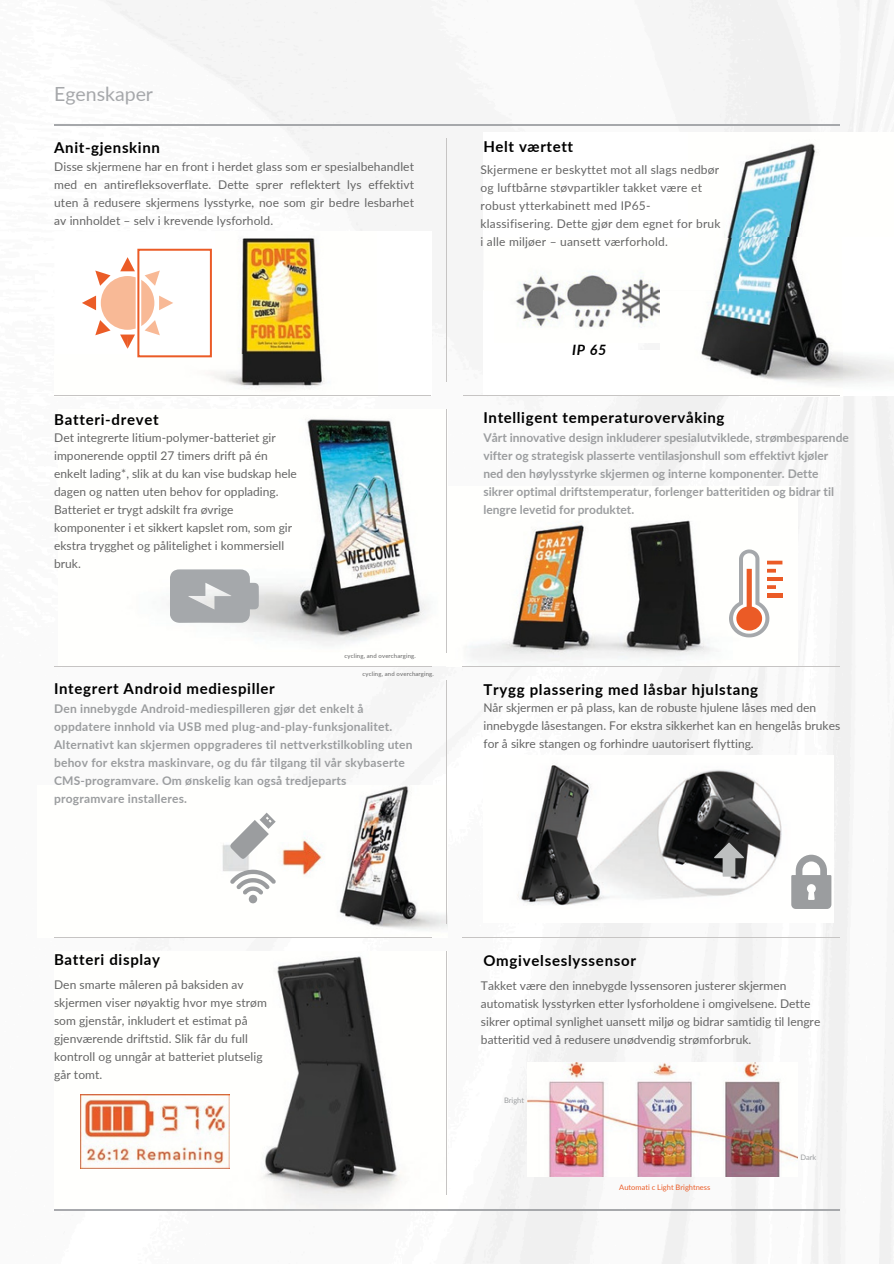
<style>
.page{position:relative;width:894px;height:1264px;background:#fff}
.page>*{position:absolute;margin:0;border:0;box-sizing:border-box;transform-origin:0 0}
.t1{font:19.5px "Lato";color:#a6a8ab}
.t2{font:700 15px "Lato";letter-spacing:.045em;color:#000}
.t3{font:italic 700 14.25px "Lato";color:#000}
.t4{font:12px/18px "Lato";color:#656565}
.t5{font:700 12px/18px "Lato";letter-spacing:.015em;color:#9b9d9f}
.t6{font:7.5px "Lato";color:#eb5b26}
.t7{font:7.5px "Lato";color:#9b9d9f}
.t8{font:6px "Lato";letter-spacing:.02em;color:#656565}
</style>
<div class="page">
<img style="left:189px;top:231px;width:242px;height:165px">
<svg style="left:82px;top:247px;width:132px;height:112px"></svg>
<img style="left:459px;top:515px;width:324px;height:151px">
<img style="left:717px;top:139px;width:103px;height:99px">
<img style="left:483px;top:238px;width:256px;height:52px">
<img style="left:739px;top:238px;width:154px;height:158px">
<img style="left:638px;top:290px;width:102px;height:105px">
<img style="left:494px;top:258px;width:165px;height:85px">
<hr style="left:54px;top:124px;width:785px;height:2px;background:#a6a8ab">
<hr style="left:54px;top:1209px;width:785px;height:1px;background:#a6a8ab">
<div style="left:494px;top:350px;width:166px;height:42px;background:#fff"></div>
<img style="left:217px;top:785px;width:230px;height:151px">
<img style="left:80px;top:951px;width:367px;height:259px">
<img style="left:127px;top:414px;width:312px;height:238px">
<hr style="left:54px;top:395px;width:376px;height:1px;background:#c6c4c3">
<hr style="left:54px;top:666px;width:377px;height:1px;background:#c6c4c3">
<hr style="left:54px;top:937px;width:377px;height:1px;background:#c6c4c3">
<hr style="left:446px;top:139px;width:1px;height:243px;background:#c6c4c3">
<hr style="left:446px;top:409px;width:1px;height:244px;background:#c6c4c3">
<hr style="left:446px;top:680px;width:1px;height:243px;background:#c6c4c3">
<hr style="left:446px;top:951px;width:1px;height:243px;background:#c6c4c3">
<hr style="left:462px;top:395px;width:377px;height:1px;background:#c6c4c3">
<hr style="left:462px;top:666px;width:377px;height:1px;background:#c6c4c3">
<hr style="left:462px;top:937px;width:377px;height:1px;background:#c6c4c3">
<img style="left:527px;top:1062px;width:270px;height:114px">
<img style="left:516px;top:760px;width:316px;height:149px">
<svg style="left:170px;top:569px;width:89px;height:54px;background:#b0b3b5"></svg>
<svg style="left:230px;top:869px;width:46px;height:25px"></svg>
<div style="left:249px;top:894px;width:8px;height:9px;background:#9b9d9f;border-radius:50%"></div>
<svg style="left:230px;top:812px;width:46px;height:46px"></svg>
<svg style="left:714px;top:842px;width:29px;height:34px"></svg>
<svg style="left:791px;top:854px;width:40px;height:54px"></svg>
<img style="left:80px;top:1094px;width:150px;height:74px">
<svg style="left:728px;top:549px;width:54px;height:88px"></svg>
<p class="t1" style="left:54px;top:82px;width:100px">Egenskaper</p>
<p class="t2" style="left:54px;top:138px;width:107px">Anit-gjenskinn</p>
<p class="t2" style="left:483px;top:138px;width:91px">Helt værtett</p>
<p class="t4" style="left:54px;top:157px;width:361px;text-align:justify">Disse skjermene har en front i herdet glass som er spesialbehandlet med en antirefleksoverflate. Dette sprer reflektert lys effektivt uten å redusere skjermens lysstyrke, noe som gir bedre lesbarhet av innholdet – selv i krevende lysforhold.</p>
<h4 class="t4" style="left:480px;top:160px;width:241px">Skjermene er beskyttet mot all slags nedbør og luftbårne støvpartikler takket være et robust ytterkabinett med IP65- klassifisering. Dette gjør dem egnet for bruk i alle miljøer – uansett værforhold.</h4>
<p class="t2" style="left:54px;top:410px;width:106px">Batteri-drevet</p>
<p class="t4" style="left:54px;top:428px;width:244px">Det integrerte litium-polymer-batteriet gir imponerende opptil 27 timers drift på én enkelt lading*, slik at du kan vise budskap hele dagen og natten uten behov for opplading.<br>Batteriet er trygt adskilt fra øvrige komponenter i et sikkert kapslet rom, som gir ekstra trygghet og pålitelighet i kommersiell bruk.</p>
<p class="t8" style="left:344px;top:652px;width:73px">cycling, and overcharging.</p>
<h3 class="t8" style="left:362px;top:670px;width:73px">cycling, and overcharging.</h3>
<h3 class="t2" style="left:54px;top:679px;width:222px">Integrert Android mediespiller</h3>
<h3 class="t5" style="left:54px;top:699px;width:360px">Den innebygde Android-mediespilleren gjør det enkelt å oppdatere innhold via USB med plug-and-play-funksjonalitet.<br>Alternativt kan skjermen oppgraderes til nettverkstilkobling uten behov for ekstra maskinvare, og du får tilgang til vår skybaserte CMS-programvare. Om ønskelig kan også tredjeparts programvare installeres.</h3>
<p class="t3" style="left:572px;top:341px;width:35px">IP 65</p>
<p class="t2" style="left:483px;top:408px;width:242px">Intelligent temperaturovervåking</p>
<p class="t5" style="left:483px;top:428px;width:367px">Vårt innovative design inkluderer spesialutviklede, strømbesparende vifter og strategisk plasserte ventilasjonshull som effektivt kjøler ned den høylysstyrke skjermen og interne komponenter. Dette sikrer optimal driftstemperatur, forlenger batteritiden og bidrar til lengre levetid for produktet.</p>
<p class="t2" style="left:483px;top:680px;width:276px">Trygg plassering med låsbar hjulstang</p>
<h5 class="t4" style="left:483px;top:698px;width:358px">Når skjermen er på plass, kan de robuste hjulene låses med den innebygde låsestangen. For ekstra sikkerhet kan en hengelås brukes for å sikre stangen og forhindre uautorisert flytting.</h5>
<p class="t2" style="left:54px;top:950px;width:108px">Batteri display</p>
<p class="t4" style="left:54px;top:975px;width:214px">Den smarte måleren på baksiden av skjermen viser nøyaktig hvor mye strøm som gjenstår, inkludert et estimat på gjenværende driftstid. Slik får du full kontroll og unngår at batteriet plutselig går tomt.</p>
<p class="t2" style="left:483px;top:950px;width:154px">Omgivelseslyssensor</p>
<h3 class="t4" style="left:481px;top:976px;width:341px">Takket være den innebygde lyssensoren justerer skjermen automatisk lysstyrken etter lysforholdene i omgivelsene. Dette sikrer optimal synlighet uansett miljø og bidrar samtidig til lengre batteritid ved å redusere unødvendig strømforbruk.</h3>
<p class="t7" style="left:504px;top:1095px;width:22px">Bright</p>
<p class="t6" style="left:619px;top:1182px;width:93px">Automati c Light Brightness</p>
<h4 class="t7" style="left:800px;top:1152px;width:17px">Dark</h4>
</div>
